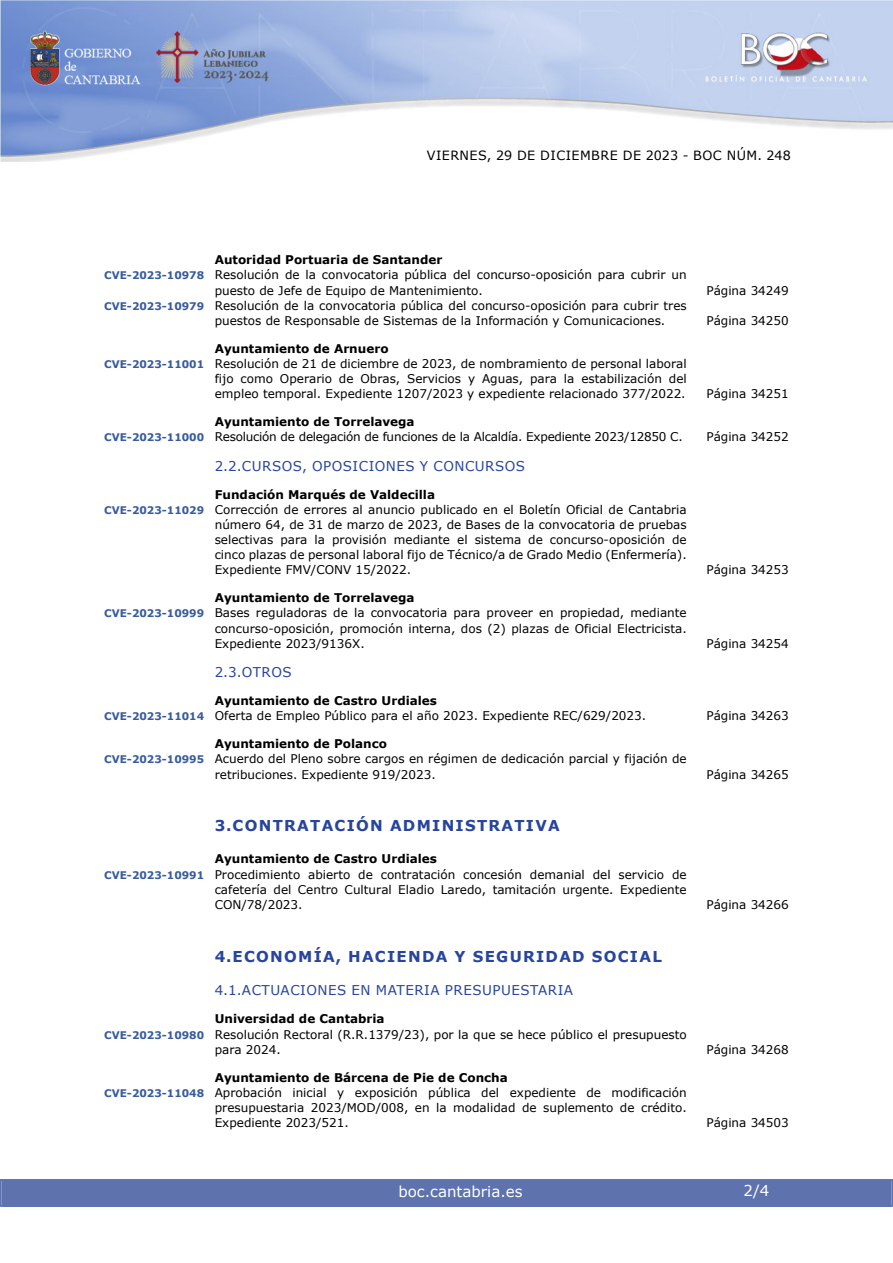
<style>
.page{position:relative;width:893px;height:1263px;background:#fff}
.page>*{position:absolute;margin:0;border:0;box-sizing:border-box;transform-origin:0 0}
.indice_1{font:700 15px "Verdana";letter-spacing:.085em;color:#27459e}
.t1{font:15px "Verdana";color:#fff}
.indice_2{font:13.5px "Verdana";letter-spacing:.035em;color:#27459e}
.t2{font:12.75px "Verdana";letter-spacing:.035em;color:#000}
.indice_4{font:12px/15.1px "Verdana";color:#000;text-align:justify}
.indice_3{font:700 12px "Verdana";color:#000}
.indice_4-2{font:12px "Verdana";letter-spacing:-.02em;color:#000}
.s1{font-weight:700;font-size:10.5px;color:#385b9e}
</style>
<div class="page">
<img style="left:0;top:0;width:893px;height:161px">
<div style="left:2px;top:1180px;width:889px;height:27px;background:#5e73ae"></div>
<div style="left:0;top:1179px;width:893px;height:28px;border:2px solid #5e73ae"></div>
<p class="t2" style="left:427px;top:147px;width:365px">VIERNES, 29 DE DICIEMBRE DE 2023 - BOC NÚM. 248</p>
<h4 class="indice_3" style="left:215px;top:251px;width:229px">Autoridad Portuaria de Santander</h4>
<p class="indice_4" style="left:215px;top:267px;width:473px;text-indent:-111px"><span class="s1">CVE-2023-10978</span> Resolución de la convocatoria pública del concurso-oposición para cubrir un puesto de Jefe de Equipo de Mantenimiento.</p>
<p class="indice_4" style="left:215px;top:298px;width:473px;text-indent:-111px"><span class="s1">CVE-2023-10979</span> Resolución de la convocatoria pública del concurso-oposición para cubrir tres puestos de Responsable de Sistemas de la Información y Comunicaciones.</p>
<h4 class="indice_3" style="left:215px;top:340px;width:175px">Ayuntamiento de Arnuero</h4>
<p class="indice_4" style="left:215px;top:356px;width:473px;text-indent:-111px"><span class="s1">CVE-2023-11001</span> Resolución de 21 de diciembre de 2023, de nombramiento de personal laboral fijo como Operario de Obras, Servicios y Aguas, para la estabilización del empleo temporal. Expediente 1207/2023 y expediente relacionado 377/2022.</p>
<p class="indice_4" style="left:706px;top:282px;width:84px">Página 34249</p>
<p class="indice_4" style="left:706px;top:313px;width:84px">Página 34250</p>
<p class="indice_4" style="left:706px;top:386px;width:84px">Página 34251</p>
<h4 class="indice_3" style="left:215px;top:413px;width:201px">Ayuntamiento de Torrelavega</h4>
<p class="indice_4-2" style="left:104px;top:428px;width:580px"><span class="s1">CVE-2023-11000</span> Resolución de delegación de funciones de la Alcaldía. Expediente 2023/12850 C.</p>
<p class="indice_4" style="left:706px;top:429px;width:84px">Página 34252</p>
<h3 class="indice_2" style="left:215px;top:457px;width:312px">2.2.CURSOS, OPOSICIONES Y CONCURSOS</h3>
<h4 class="indice_3" style="left:215px;top:486px;width:222px">Fundación Marqués de Valdecilla</h4>
<p class="indice_4" style="left:215px;top:502px;width:474px;text-indent:-111px"><span class="s1">CVE-2023-11029</span> Corrección de errores al anuncio publicado en el Boletín Oficial de Cantabria número 64, de 31 de marzo de 2023, de Bases de la convocatoria de pruebas selectivas para la provisión mediante el sistema de concurso-oposición de cinco plazas de personal laboral fijo de Técnico/a de Grado Medio (Enfermería).<br>Expediente FMV/CONV 15/2022.</p>
<p class="indice_4" style="left:706px;top:562px;width:84px">Página 34253</p>
<h4 class="indice_3" style="left:215px;top:589px;width:201px">Ayuntamiento de Torrelavega</h4>
<p class="indice_4" style="left:215px;top:605px;width:473px;text-indent:-111px"><span class="s1">CVE-2023-10999</span> Bases reguladoras de la convocatoria para proveer en propiedad, mediante concurso-oposición, promoción interna, dos (2) plazas de Oficial Electricista.<br>Expediente 2023/9136X.</p>
<p class="indice_4" style="left:706px;top:636px;width:84px">Página 34254</p>
<h3 class="indice_2" style="left:215px;top:663px;width:78px">2.3.OTROS</h3>
<h4 class="indice_3" style="left:215px;top:692px;width:224px">Ayuntamiento de Castro Urdiales</h4>
<p class="indice_4" style="left:104px;top:708px;width:544px"><span class="s1">CVE-2023-11014</span> Oferta de Empleo Público para el año 2023. Expediente REC/629/2023.</p>
<p class="indice_4" style="left:706px;top:708px;width:84px">Página 34263</p>
<h4 class="indice_3" style="left:215px;top:735px;width:174px">Ayuntamiento de Polanco</h4>
<p class="indice_4" style="left:215px;top:751px;width:473px;text-indent:-111px"><span class="s1">CVE-2023-10995</span> Acuerdo del Pleno sobre cargos en régimen de dedicación parcial y fijación de retribuciones. Expediente 919/2023.</p>
<p class="indice_4" style="left:706px;top:766px;width:84px">Página 34265</p>
<h2 class="indice_1" style="left:215px;top:815px;width:347px">3.CONTRATACIÓN ADMINISTRATIVA</h2>
<h4 class="indice_3" style="left:215px;top:850px;width:224px">Ayuntamiento de Castro Urdiales</h4>
<p class="indice_4" style="left:215px;top:866px;width:473px;text-indent:-111px"><span class="s1">CVE-2023-10991</span> Procedimiento abierto de contratación concesión demanial del servicio de cafetería del Centro Cultural Eladio Laredo, tamitación urgente. Expediente CON/78/2023.</p>
<h2 class="indice_1" style="left:215px;top:945px;width:449px">4.ECONOMÍA, HACIENDA Y SEGURIDAD SOCIAL</h2>
<h3 class="indice_2" style="left:215px;top:981px;width:360px">4.1.ACTUACIONES EN MATERIA PRESUPUESTARIA</h3>
<h4 class="indice_3" style="left:215px;top:1010px;width:171px">Universidad de Cantabria</h4>
<p class="indice_4" style="left:215px;top:1026px;width:473px;text-indent:-111px"><span class="s1">CVE-2023-10980</span> Resolución Rectoral (R.R.1379/23), por la que se hece público el presupuesto para 2024.</p>
<h4 class="indice_3" style="left:215px;top:1069px;width:295px">Ayuntamiento de Bárcena de Pie de Concha</h4>
<p class="indice_4" style="left:215px;top:1084px;width:473px;text-indent:-111px"><span class="s1">CVE-2023-11048</span> Aprobación inicial y exposición pública del expediente de modificación presupuestaria 2023/MOD/008, en la modalidad de suplemento de crédito.<br>Expediente 2023/521.</p>
<p class="indice_4" style="left:706px;top:897px;width:84px">Página 34266</p>
<p class="indice_4" style="left:706px;top:1041px;width:84px">Página 34268</p>
<p class="indice_4" style="left:706px;top:1115px;width:84px">Página 34503</p>
<p class="t1" style="left:398px;top:1181px;width:126px">boc.cantabria.es</p>
<p class="t1" style="left:744px;top:1180px;width:27px">2/4</p>
</div>
